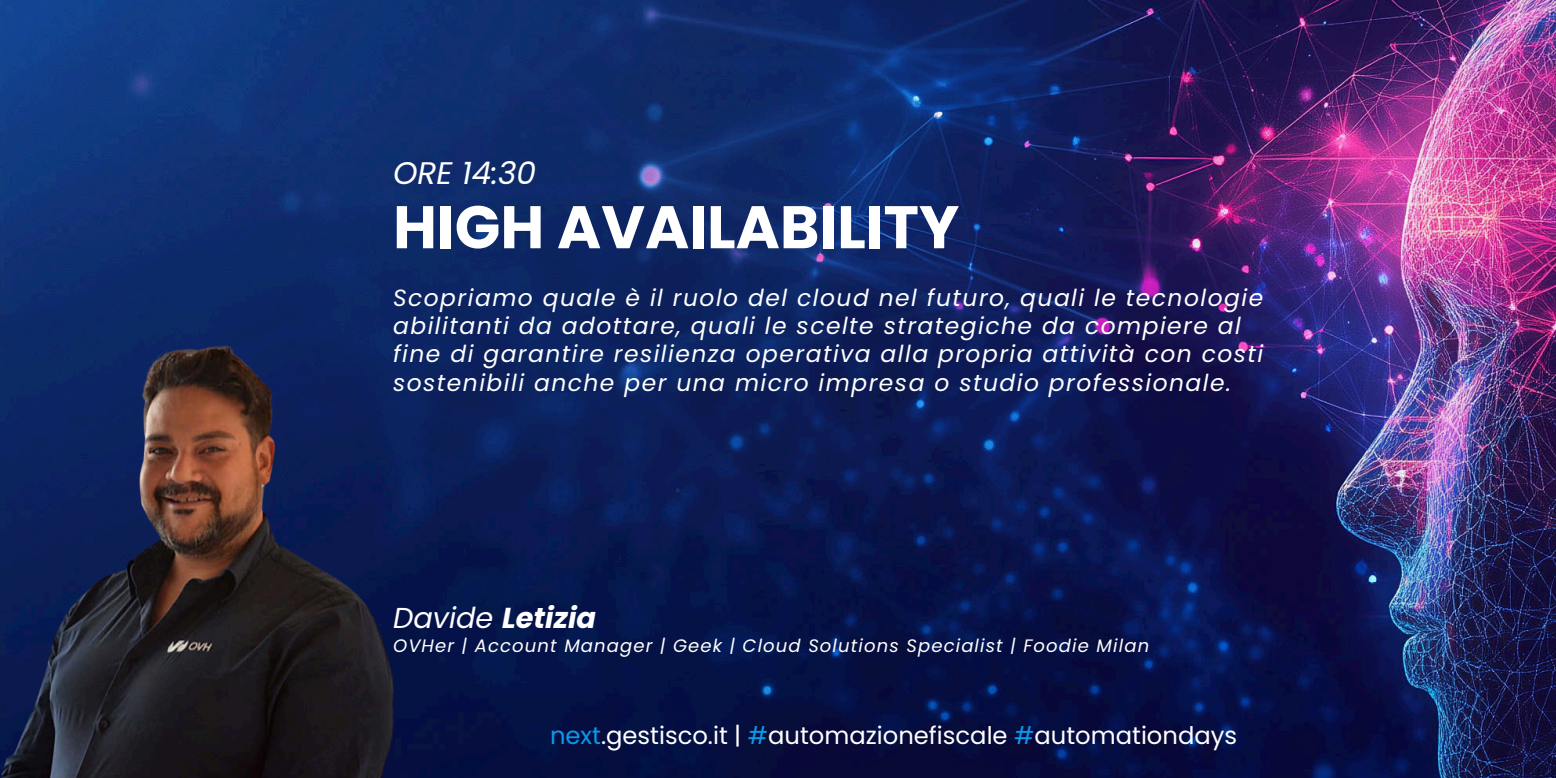
<style>
.page{position:relative;width:1556px;height:778px;background:#fff}
.page>*{position:absolute;margin:0;border:0;box-sizing:border-box;transform-origin:0 0}
.t1{font:700 60px "Poppins";color:#fff}
.t2{font:italic 31.2px "Poppins";color:#fff}
.t3{font:italic 700 28.8px "Poppins";color:#fff}
.t4{font:24.24px "Poppins";color:#fff}
.t5{font:italic 23.4px/28.3px "Poppins";letter-spacing:.065em;color:#fff}
.t6{font:italic 18px "Poppins";letter-spacing:.065em;color:#fff}
.s1{font-weight:400}
.s2{color:#099aed}
</style>
<div class="page">
<img style="left:0;top:0;width:1555px;height:778px">
<img style="left:0;top:297px;width:409px;height:481px">
<h4 class="t2" style="left:393px;top:151px;width:145px">ORE 14:30</h4>
<h1 class="t1" style="left:393px;top:185px;width:567px">HIGH AVAILABILITY</h1>
<p class="t5" style="left:393px;top:283px;width:871px">Scopriamo quale è il ruolo del cloud nel futuro, quali le tecnologie abilitanti da adottare, quali le scelte strategiche da compiere al fine di garantire resilienza operativa alla propria attività con costi sostenibili anche per una micro impresa o studio professionale.</p>
<p class="t3" style="left:393px;top:598px;width:204px"><span class="s1">Davide</span> Letizia</p>
<p class="t6" style="left:393px;top:633px;width:757px">OVHer | Account Manager | Geek | Cloud Solutions Specialist | Foodie Milan</p>
<h3 class="t4" style="left:550px;top:718px;width:688px"><span class="s2">next</span>.gestisco.it | <span class="s2">#</span>automazionefiscale <span class="s2">#</span>automationdays</h3>
</div>
